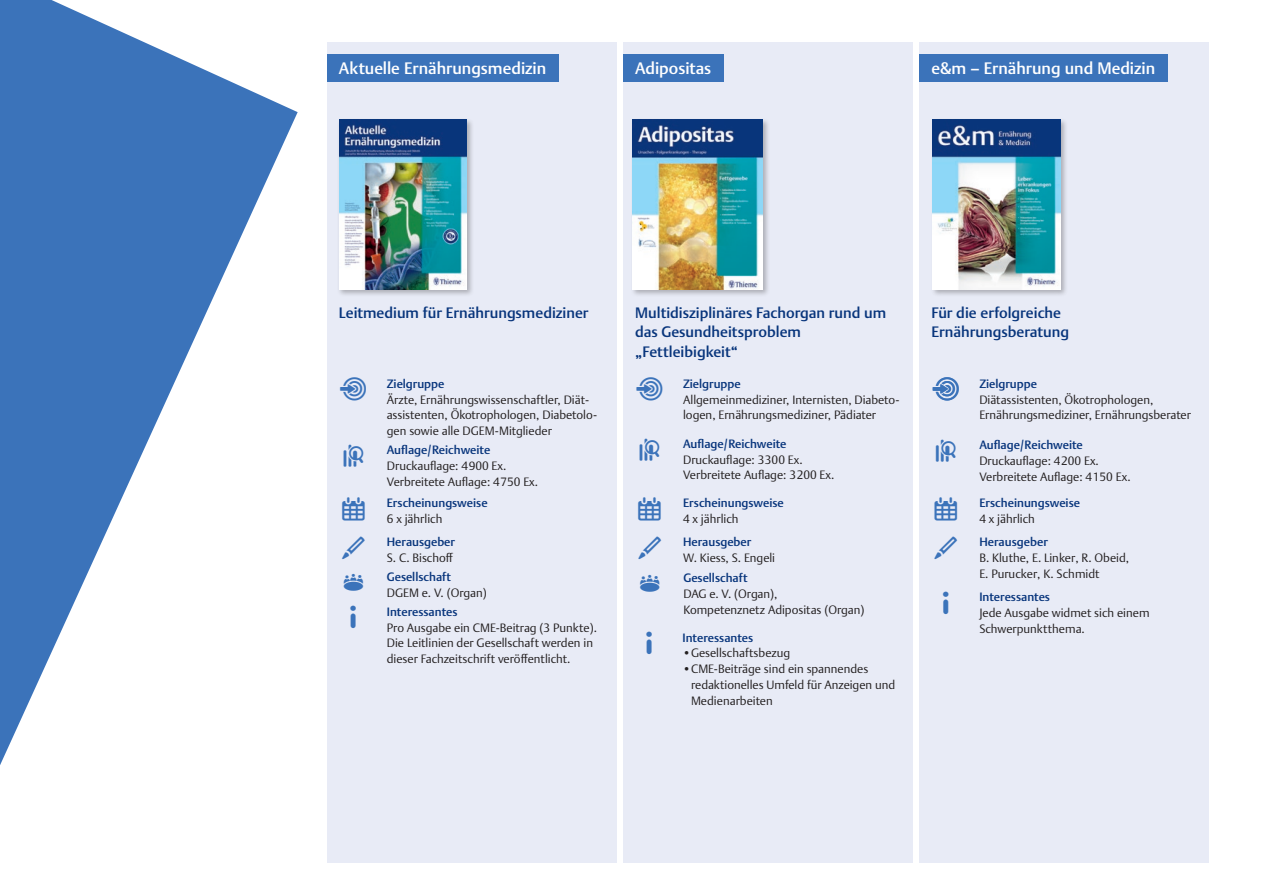
<style>
.page{position:relative;width:1263px;height:893px;background:#fff}
.page>*{position:absolute;margin:0;border:0;box-sizing:border-box;transform-origin:0 0}
.t1{font:500 16.5px "Thieme Argo 2011";color:#fff}
.t2{font:500 15px/19.5px "Thieme Argo 2011";color:#08357c}
.t3{font:300 12px/15.8px "Thieme Argo 2011";color:#231f20}
.t4{font:500 12px "Thieme Argo 2011";color:#08357c}
</style>
<div class="page">
<div style="left:327px;top:43px;width:289px;height:820px;background:#e8ebf6"></div>
<div style="left:623px;top:43px;width:290px;height:820px;background:#e8ebf6"></div>
<div style="left:920px;top:43px;width:289px;height:820px;background:#e8ebf6"></div>
<div style="left:337px;top:117px;width:137px;height:180px;background:#231f20;opacity:.3"></div>
<img style="left:339px;top:119px;width:128px;height:170px">
<div style="left:631px;top:117px;width:140px;height:180px;background:#231f20;opacity:.3"></div>
<img style="left:633px;top:119px;width:130px;height:170px">
<div style="left:931px;top:117px;width:137px;height:180px;background:#231f20;opacity:.3"></div>
<img style="left:933px;top:119px;width:127px;height:170px">
<div style="left:327px;top:54px;width:232px;height:27px;background:#3b73ba"></div>
<div style="left:623px;top:54px;width:101px;height:27px;background:#3b73ba"></div>
<div style="left:920px;top:54px;width:248px;height:27px;background:#3b73ba"></div>
<svg style="left:0;top:0;width:298px;height:765px;fill:#3b73ba"></svg>
<h1 class="t1" style="left:339px;top:57px;width:209px">Aktuelle Ernährungsmedizin</h1>
<h1 class="t1" style="left:635px;top:57px;width:78px">Adipositas</h1>
<h1 class="t1" style="left:931px;top:57px;width:225px">e&amp;m – Ernährung und Medizin</h1>
<p class="t2" style="left:339px;top:303px;width:251px">Leitmedium für Ernährungsmediziner</p>
<p class="t2" style="left:635px;top:303px;width:253px">Multidisziplinäres Fachorgan rund um das Gesundheitsproblem „Fettleibigkeit“</p>
<p class="t2" style="left:931px;top:303px;width:139px">Für die erfolgreiche<br>Ernährungsberatung</p>
<p class="t4" style="left:387px;top:376px;width:59px">Zielgruppe</p>
<p class="t3" style="left:387px;top:391px;width:212px">Ärzte, Ernährungswissenschaftler, Diät&shy;assistenten, Ökotrophologen, Diabetolo&shy;gen sowie alle DGEM-Mitglieder</p>
<p class="t4" style="left:387px;top:442px;width:105px">Auflage/Reichweite</p>
<p class="t3" style="left:387px;top:458px;width:153px">Druckauflage: 4 900 Ex.<br>Verbreitete Auflage: 4 750 Ex.</p>
<p class="t4" style="left:387px;top:495px;width:102px">Erscheinungsweise</p>
<p class="t3" style="left:387px;top:510px;width:57px">6 x jährlich</p>
<p class="t4" style="left:387px;top:534px;width:70px">Herausgeber</p>
<p class="t3" style="left:387px;top:550px;width:68px">S. C. Bischoff</p>
<p class="t4" style="left:387px;top:569px;width:66px">Gesellschaft</p>
<p class="t3" style="left:387px;top:584px;width:102px">DGEM e. V. (Organ)</p>
<p class="t4" style="left:387px;top:603px;width:72px">Interessantes</p>
<p class="t3" style="left:387px;top:619px;width:212px">Pro Ausgabe ein CME-Beitrag (3 Punkte).<br>Die Leitlinien der Gesellschaft werden in dieser Fachzeitschrift veröffentlicht.</p>
<p class="t4" style="left:683px;top:376px;width:59px">Zielgruppe</p>
<p class="t3" style="left:683px;top:391px;width:218px">Allgemeinmediziner, Internisten, Diabeto&shy;logen, Ernährungsmediziner, Pädiater</p>
<p class="t4" style="left:683px;top:436px;width:105px">Auflage/Reichweite</p>
<p class="t3" style="left:683px;top:451px;width:153px">Druckauflage: 3 300 Ex.<br>Verbreitete Auflage: 3 200 Ex.</p>
<p class="t4" style="left:683px;top:495px;width:102px">Erscheinungsweise</p>
<p class="t3" style="left:683px;top:510px;width:57px">4 x jährlich</p>
<p class="t4" style="left:683px;top:534px;width:70px">Herausgeber</p>
<p class="t3" style="left:683px;top:550px;width:93px">W. Kiess, S. Engeli</p>
<p class="t4" style="left:683px;top:570px;width:66px">Gesellschaft</p>
<p class="t3" style="left:683px;top:586px;width:183px">DAG e. V. (Organ),<br>Kompetenznetz Adipositas (Organ)</p>
<p class="t4" style="left:682px;top:629px;width:72px">Interessantes</p>
<p class="t3" style="left:682px;top:645px;width:109px">•Gesellschaftsbezug</p>
<p class="t3" style="left:691px;top:661px;width:206px;text-indent:-9px">•CME-Beiträge sind ein spannendes redaktionelles Umfeld für Anzeigen und<br>Medienarbeiten</p>
<p class="t4" style="left:979px;top:376px;width:59px">Zielgruppe</p>
<p class="t3" style="left:979px;top:391px;width:213px">Diätassistenten, Ökotrophologen,<br>Ernährungsmediziner, Ernährungsberater</p>
<p class="t4" style="left:979px;top:437px;width:105px">Auflage/Reichweite</p>
<p class="t3" style="left:979px;top:452px;width:153px">Druckauflage: 4 200 Ex.<br>Verbreitete Auflage: 4 150 Ex.</p>
<p class="t4" style="left:979px;top:495px;width:102px">Erscheinungsweise</p>
<p class="t3" style="left:979px;top:510px;width:57px">4 x jährlich</p>
<p class="t4" style="left:979px;top:534px;width:70px">Herausgeber</p>
<p class="t3" style="left:979px;top:550px;width:151px">B. Kluthe, E. Linker, R. Obeid,<br>E. Purucker, K. Schmidt</p>
<p class="t4" style="left:979px;top:589px;width:72px">Interessantes</p>
<p class="t3" style="left:979px;top:605px;width:172px">Jede Ausgabe widmet sich einem<br>Schwerpunktthema.</p>
</div>
